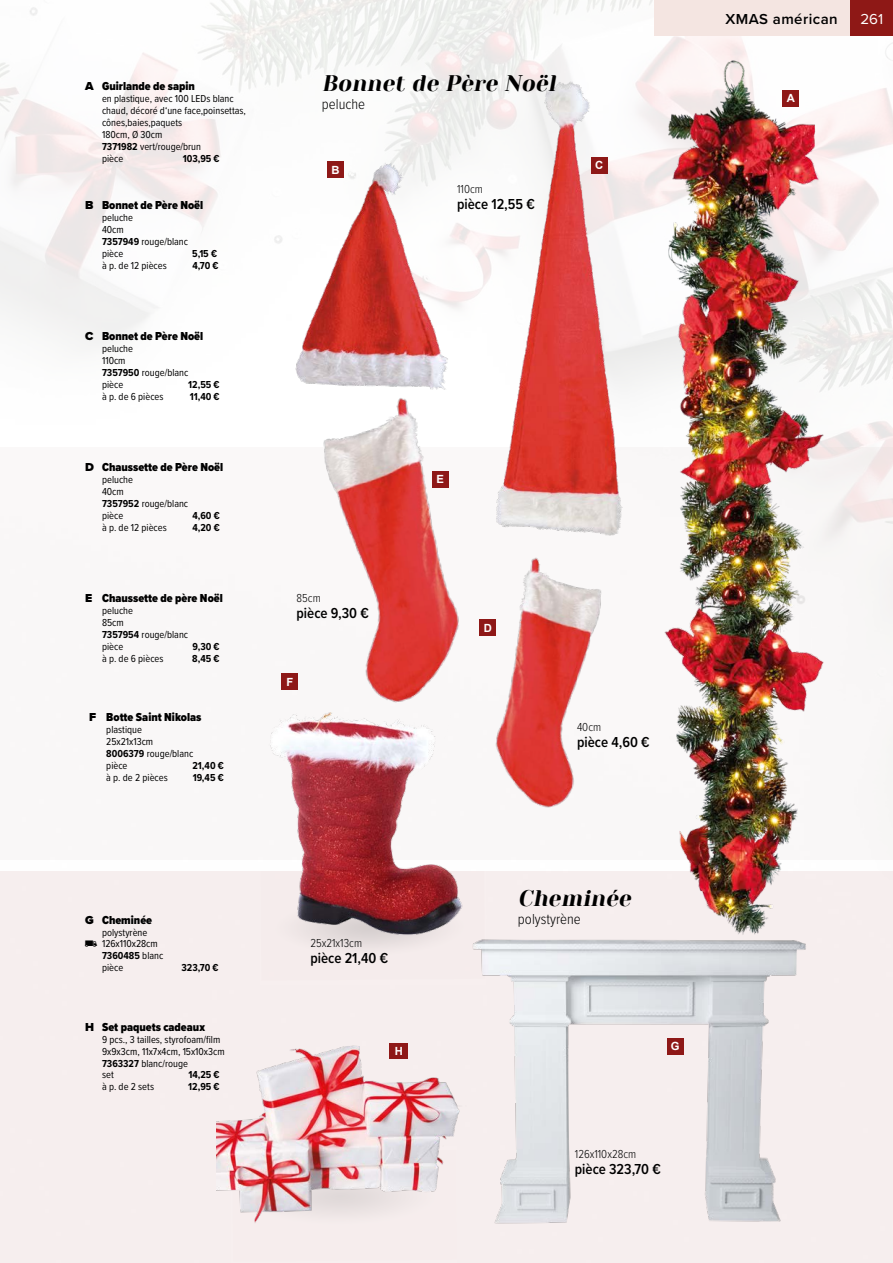
<style>
.page{position:relative;width:893px;height:1263px;background:#fff}
.page>*{position:absolute;margin:0;border:0;box-sizing:border-box;transform-origin:0 0}
.t1{font:italic 22.5px "Yeseva One";color:#000}
.t2{font:600 15px "Proxima Nova Cond";color:#000}
.t3{font:300 15px "Proxima Nova Cond";color:#000}
.t4{font:600 15px "Proxima Nova";letter-spacing:.03em;color:#000}
.t5{font:15px "Proxima Nova";color:#fff}
.t6{font:900 12px "Proxima Nova Cond";color:#000}
.t7{font:300 12px "Proxima Nova Cond";color:#000}
.t8{font:700 11.25px "Arial";color:#fff}
.t9{font:10.5px/11.9px "Proxima Nova Cond";color:#000}
.t10{font:700 10.5px "Proxima Nova Cond";color:#000}
.s1{font-family:"Proxima Nova"}
.s2{font-weight:700}
.s3{font-family:"abama Pi";font-size:12px}
.s4{font-weight:400}
</style>
<div class="page">
<img style="left:29px;top:0;width:864px;height:447px">
<div style="left:0;top:871px;width:893px;height:392px;background:#f6eeee"></div>
<div style="left:0;top:447px;width:893px;height:412px;background:#f9f7f7"></div>
<img style="left:0;top:62px;width:29px;height:263px">
<img style="left:654px;top:47px;width:173px;height:883px">
<img style="left:271px;top:157px;width:185px;height:237px">
<img style="left:478px;top:66px;width:158px;height:470px">
<img style="left:310px;top:392px;width:163px;height:311px">
<img style="left:270px;top:713px;width:176px;height:156px">
<img style="left:485px;top:930px;width:321px;height:294px">
<img style="left:486px;top:558px;width:115px;height:250px">
<img style="left:297px;top:869px;width:188px;height:107px">
<img style="left:217px;top:1043px;width:243px;height:180px">
<div style="left:654px;top:0;width:196px;height:36px;background:#f4e5e1"></div>
<div style="left:850px;top:0;width:43px;height:36px;background:#8e1816"></div>
<div style="left:667px;top:1038px;width:16px;height:16px;background:#8e1817"></div>
<div style="left:782px;top:90px;width:17px;height:16px;background:#8e1817"></div>
<div style="left:480px;top:620px;width:16px;height:16px;background:#8e1817"></div>
<div style="left:591px;top:157px;width:16px;height:16px;background:#8e1817"></div>
<div style="left:327px;top:162px;width:17px;height:16px;background:#8e1817"></div>
<div style="left:282px;top:674px;width:16px;height:16px;background:#8e1817"></div>
<div style="left:432px;top:471px;width:16px;height:16px;background:#8e1817"></div>
<div style="left:390px;top:1043px;width:18px;height:15px;background:#8e1817"></div>
<p class="t6" style="left:85px;top:77px;width:111px"><span class="s1">A</span> Guirlande de sapin</p>
<p class="t9" style="left:102px;top:92px;width:145px">en plastique, avec 100 LEDs blanc chaud, décoré d‘une face,poinsettas, cônes,baies,paquets<br>180cm, Ø 30cm<br><span class="s2">7371982</span> vert/rouge/brun<br>pièce</p>
<p class="t10" style="left:183px;top:150px;width:38px">103,95 €</p>
<p class="t6" style="left:85px;top:196px;width:120px"><span class="s1">B</span> Bonnet de Père Noël</p>
<p class="t9" style="left:102px;top:211px;width:88px">peluche<br>40cm<br><span class="s2">7357949</span> rouge/blanc pièce</p>
<p class="t10" style="left:192px;top:246px;width:26px">5,15 €</p>
<p class="t9" style="left:102px;top:259px;width:66px">à p. de 12 pièces</p>
<p class="t10" style="left:192px;top:258px;width:28px">4,70 €</p>
<p class="t6" style="left:85px;top:327px;width:120px"><span class="s1">C</span> Bonnet de Père Noël</p>
<p class="t9" style="left:102px;top:342px;width:88px">peluche<br>110cm<br><span class="s2">7357950</span> rouge/blanc pièce</p>
<p class="t10" style="left:188px;top:377px;width:33px">12,55 €</p>
<p class="t9" style="left:102px;top:390px;width:63px">à p. de 6 pièces</p>
<p class="t10" style="left:190px;top:388px;width:31px">11,40 €</p>
<p class="t6" style="left:85px;top:458px;width:140px"><span class="s1">D</span> Chaussette de Père Noël</p>
<p class="t9" style="left:102px;top:473px;width:88px">peluche<br>40cm<br><span class="s2">7357952</span> rouge/blanc pièce</p>
<p class="t10" style="left:192px;top:508px;width:29px">4,60 €</p>
<p class="t9" style="left:102px;top:521px;width:66px">à p. de 12 pièces</p>
<p class="t10" style="left:192px;top:519px;width:29px">4,20 €</p>
<p class="t6" style="left:85px;top:589px;width:139px"><span class="s1">E</span> Chaussette de père Noël</p>
<p class="t9" style="left:102px;top:604px;width:88px">peluche<br>85cm<br><span class="s2">7357954</span> rouge/blanc pièce</p>
<p class="t10" style="left:192px;top:638px;width:29px">9,30 €</p>
<p class="t9" style="left:102px;top:652px;width:63px">à p. de 6 pièces</p>
<p class="t10" style="left:192px;top:650px;width:29px">8,45 €</p>
<p class="t6" style="left:89px;top:708px;width:114px"><span class="s1">F</span> Botte Saint Nikolas</p>
<p class="t9" style="left:106px;top:723px;width:89px">plastique<br>25x21x13cm<br><span class="s2">8006379</span> rouge/blanc pièce</p>
<p class="t10" style="left:193px;top:758px;width:33px">21,40 €</p>
<p class="t9" style="left:106px;top:771px;width:63px">à p. de 2 pièces</p>
<p class="t10" style="left:193px;top:769px;width:33px">19,45 €</p>
<h1 class="t1" style="left:322px;top:70px;width:240px">Bonnet de Père Noël</h1>
<h2 class="t3" style="left:322px;top:93px;width:45px">peluche</h2>
<p class="t8" style="left:331px;top:162px;width:10px">B</p>
<p class="t7" style="left:457px;top:181px;width:27px">110cm</p>
<h2 class="t2" style="left:457px;top:193px;width:79px">pièce 12,55 €</h2>
<p class="t8" style="left:595px;top:158px;width:10px">C</p>
<p class="t7" style="left:297px;top:589px;width:26px">85cm</p>
<h2 class="t2" style="left:297px;top:602px;width:74px">pièce 9,30 €</h2>
<p class="t8" style="left:286px;top:674px;width:8px">F</p>
<p class="t8" style="left:436px;top:472px;width:9px">E</p>
<p class="t8" style="left:484px;top:620px;width:10px">D</p>
<p class="t7" style="left:577px;top:718px;width:26px">40cm</p>
<h2 class="t2" style="left:577px;top:731px;width:74px">pièce 4,60 €</h2>
<p class="t6" style="left:85px;top:911px;width:69px"><span class="s1">G</span> Cheminée</p>
<p class="t9" style="left:102px;top:926px;width:47px">polystyrène</p>
<p class="t9" style="left:85px;top:937px;width:74px"><span class="s3">B</span> 126x110x28cm</p>
<p class="t10" style="left:102px;top:948px;width:63px">7360485 <span class="s4">blanc</span></p>
<p class="t9" style="left:102px;top:961px;width:23px">pièce</p>
<p class="t10" style="left:181px;top:960px;width:39px">323,70 €</p>
<p class="t6" style="left:85px;top:1018px;width:121px"><span class="s1">H</span> Set paquets cadeaux</p>
<p class="t9" style="left:102px;top:1033px;width:124px">9 pcs., 3 tailles, styrofoam/film<br>9x9x3cm, 11x7x4cm, 15x10x3cm<br><span class="s2">7363327</span> blanc/rouge<br>set</p>
<p class="t10" style="left:188px;top:1067px;width:33px">14,25 €</p>
<p class="t9" style="left:102px;top:1080px;width:54px">à p. de 2 sets</p>
<p class="t10" style="left:188px;top:1079px;width:33px">12,95 €</p>
<p class="t7" style="left:310px;top:934px;width:53px">25x21x13cm</p>
<h2 class="t2" style="left:310px;top:947px;width:79px">pièce 21,40 €</h2>
<p class="t8" style="left:395px;top:1043px;width:10px">H</p>
<h1 class="t1" style="left:518px;top:885px;width:119px">Cheminée</h1>
<h2 class="t3" style="left:518px;top:908px;width:64px">polystyrène</h2>
<p class="t8" style="left:671px;top:1039px;width:10px">G</p>
<p class="t7" style="left:575px;top:1145px;width:63px">126x110x28cm</p>
<h2 class="t2" style="left:575px;top:1158px;width:87px">pièce 323,70 €</h2>
<h2 class="t4" style="left:725px;top:8px;width:114px">XMAS américan</h2>
<h2 class="t5" style="left:860px;top:8px;width:24px">261</h2>
<p class="t8" style="left:787px;top:91px;width:10px">A</p>
</div>
